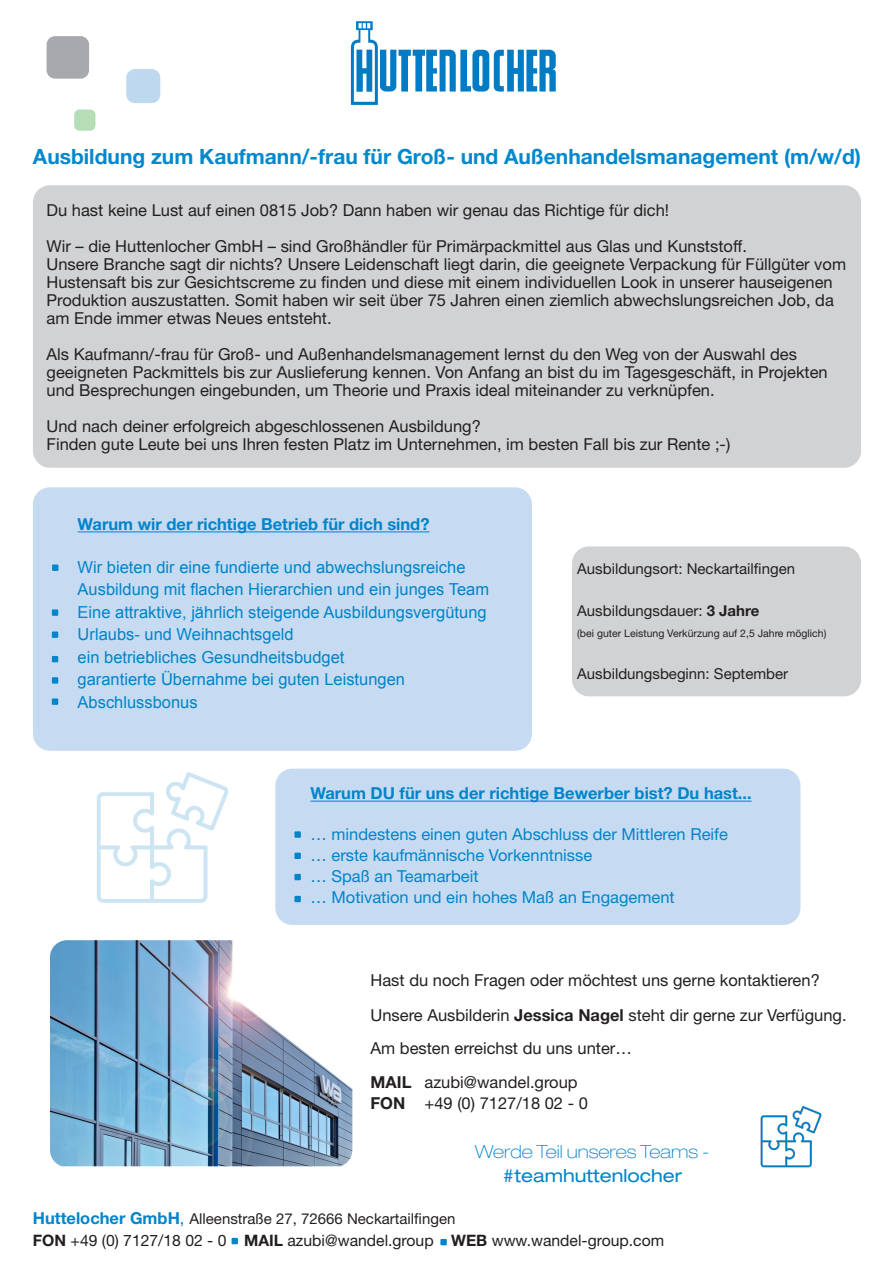
<style>
.page{position:relative;width:893px;height:1263px;background:#fff}
.page>*{position:absolute;margin:0;border:0;box-sizing:border-box;transform-origin:0 0}
.t1{font:700 21px "Helvetica Neue LT Std";color:#0088ce}
.t2{font:100 expanded 18px "Helvetica Neue LT Std";color:#0084ca}
.t3{font:expanded 18px "Helvetica Neue LT Std";color:#0084ca}
.t4{font:16.5px/18px "Helvetica Neue LT Std";color:#231f20}
.t5{font:16.5px/22.5px "Arial";color:#0084ca}
.t6{font:16.5px "Helvetica Neue LT Std";color:#0084ca}
.t7{font:700 16.5px "Helvetica Neue LT Std";color:#0084ca}
.t8{font:15.75px "Helvetica Neue LT Std";color:#231f20}
.t9{font:15px "Helvetica Neue LT Std";color:#231f20}
.t10{font:10.5px "Helvetica Neue LT Std";color:#231f20}
.s1{font-weight:700}
.s2{font-weight:700;font-size:16.5px;color:#0084ca}
.s3{font-size:16.5px;color:#0084ca}
</style>
<div class="page">
<div style="left:33px;top:487px;width:499px;height:264px;background:#c6dbf1;border-radius:17px"></div>
<div style="left:275px;top:769px;width:525px;height:156px;background:#c6dbf1;border-radius:17px"></div>
<div style="left:33px;top:185px;width:828px;height:283px;background:#d1d2d4;border-radius:17px"></div>
<hr style="left:310px;top:801px;width:442px;height:1px;background:#0084ca">
<hr style="left:78px;top:531px;width:351px;height:1px;background:#0084ca">
<div style="left:294px;top:831px;width:7px;height:7px;background:#0084ca"></div>
<div style="left:294px;top:853px;width:7px;height:6px;background:#0084ca"></div>
<div style="left:294px;top:874px;width:7px;height:6px;background:#0084ca"></div>
<div style="left:294px;top:896px;width:7px;height:6px;background:#0084ca"></div>
<svg style="left:232px;top:1238px;width:6px;height:6px"></svg>
<div style="left:440px;top:1239px;width:7px;height:6px;background:#0084ca"></div>
<svg style="left:351px;top:21px;width:205px;height:84px"></svg>
<div style="left:52px;top:631px;width:6px;height:7px;background:#0084ca"></div>
<div style="left:52px;top:609px;width:6px;height:7px;background:#0084ca"></div>
<svg style="left:52px;top:677px;width:6px;height:6px"></svg>
<div style="left:52px;top:564px;width:6px;height:7px;background:#0084ca"></div>
<svg style="left:52px;top:656px;width:6px;height:6px"></svg>
<img style="left:50px;top:940px;width:302px;height:226px">
<div style="left:572px;top:546px;width:289px;height:150px;background:#d1d2d4;border-radius:17px"></div>
<img style="left:760px;top:1106px;width:62px;height:62px">
<div style="left:47px;top:36px;width:42px;height:43px;background:#a8a9ad;border-radius:9px"></div>
<div style="left:126px;top:69px;width:34px;height:34px;background:#bed8ef;border-radius:9px"></div>
<div style="left:74px;top:109px;width:21px;height:22px;background:#b3deb6;border-radius:5px"></div>
<img style="left:96px;top:772px;width:133px;height:131px">
<div style="left:52px;top:698px;width:6px;height:7px;background:#0084ca"></div>
<p class="t1" style="left:33px;top:144px;width:830px">Ausbildung zum Kaufmann/-frau für Groß- und Außenhandelsmanagement (m/w/d)</p>
<p class="t4" style="left:47px;top:201px;width:624px">Du hast keine Lust auf einen 0815 Job? Dann haben wir genau das Richtige für dich!</p>
<p class="t4" style="left:47px;top:237px;width:702px">Wir – die Huttenlocher GmbH – sind Großhändler für Primärpackmittel aus Glas und Kunststoff.</p>
<p class="t4" style="left:47px;top:255px;width:801px">Unsere Branche sagt dir nichts? Unsere Leidenschaft liegt darin, die geeignete Verpackung für Füllgüter vom Hustensaft bis zur Gesichtscreme zu finden und diese mit einem individuellen Look in unserer hauseigenen Produktion auszustatten. Somit haben wir seit über 75 Jahren einen ziemlich abwechslungsreichen Job, da am Ende immer etwas Neues entsteht.</p>
<p class="t4" style="left:47px;top:345px;width:783px">Als Kaufmann/-frau für Groß- und Außenhandelsmanagement lernst du den Weg von der Auswahl des geeigneten Packmittels bis zur Auslieferung kennen. Von Anfang an bist du im Tagesgeschäft, in Projekten und Besprechungen eingebunden, um Theorie und Praxis ideal miteinander zu verknüpfen.</p>
<p class="t4" style="left:47px;top:417px;width:436px">Und nach deiner erfolgreich abgeschlossenen Ausbildung?</p>
<p class="t4" style="left:47px;top:435px;width:685px">Finden gute Leute bei uns Ihren festen Platz im Unternehmen, im besten Fall bis zur Rente ;-)</p>
<p class="t7" style="left:78px;top:514px;width:353px">Warum wir der richtige Betrieb für dich sind?</p>
<p class="t5" style="left:78px;top:556px;width:413px">Wir bieten dir eine fundierte und abwechslungsreiche<br>Ausbildung mit flachen Hierarchien und ein junges Team</p>
<p class="t5" style="left:78px;top:601px;width:411px">Eine attraktive, jährlich steigende Ausbildungsvergütung</p>
<p class="t5" style="left:78px;top:623px;width:218px">Urlaubs- und Weihnachtsgeld</p>
<p class="t5" style="left:78px;top:646px;width:268px">ein betriebliches Gesundheitsbudget</p>
<p class="t5" style="left:78px;top:668px;width:329px">garantierte Übernahme bei guten Leistungen</p>
<p class="t5" style="left:78px;top:691px;width:122px">Abschlussbonus</p>
<p class="t9" style="left:577px;top:560px;width:219px">Ausbildungsort: Neckartailfingen</p>
<p class="t9" style="left:577px;top:602px;width:184px">Ausbildungsdauer: <span class="s1">3 Jahre</span></p>
<p class="t10" style="left:577px;top:627px;width:251px">(bei guter Leistung Verkürzung auf 2,5 Jahre möglich)</p>
<p class="t9" style="left:577px;top:665px;width:212px">Ausbildungsbeginn: September</p>
<p class="t7" style="left:310px;top:783px;width:443px">Warum DU für uns der richtige Bewerber bist? Du hast...</p>
<p class="t6" style="left:310px;top:824px;width:419px">… mindestens einen guten Abschluss der Mittleren Reife</p>
<p class="t6" style="left:310px;top:845px;width:283px">… erste kaufmännische Vorkenntnisse</p>
<p class="t6" style="left:310px;top:866px;width:170px">… Spaß an Teamarbeit</p>
<p class="t6" style="left:310px;top:887px;width:366px">… Motivation und ein hohes Maß an Engagement</p>
<p class="t4" style="left:370px;top:971px;width:451px">Hast du noch Fragen oder möchtest uns gerne kontaktieren?</p>
<p class="t4" style="left:370px;top:1005px;width:478px">Unsere Ausbilderin <span class="s1">Jessica Nagel</span> steht dir gerne zur Verfügung.</p>
<p class="t4" style="left:370px;top:1038px;width:263px">Am besten erreichst du uns unter…</p>
<p class="t4" style="left:370px;top:1073px;width:209px"><span class="s1">MAIL</span> azubi@wandel.group</p>
<p class="t4" style="left:370px;top:1094px;width:219px"><span class="s1">FON</span> +49 (0) 7127/18 02 - 0</p>
<p class="t2" style="left:475px;top:1141px;width:236px">Werde Teil unseres Teams -</p>
<p class="t3" style="left:502px;top:1165px;width:181px">#teamhuttenlocher</p>
<p class="t9" style="left:33px;top:1210px;width:424px"><span class="s2">Huttelocher GmbH</span><span class="s3">,</span> Alleenstraße 27, 72666 Neckartailfingen</p>
<p class="t8" style="left:33px;top:1231px;width:633px"><span class="s1">FON</span> +49 (0) 7127/18 02 - 0 <span class="s1">MAIL</span> azubi@wandel.group <span class="s1">WEB</span> www.wandel-group.com</p>
</div>
